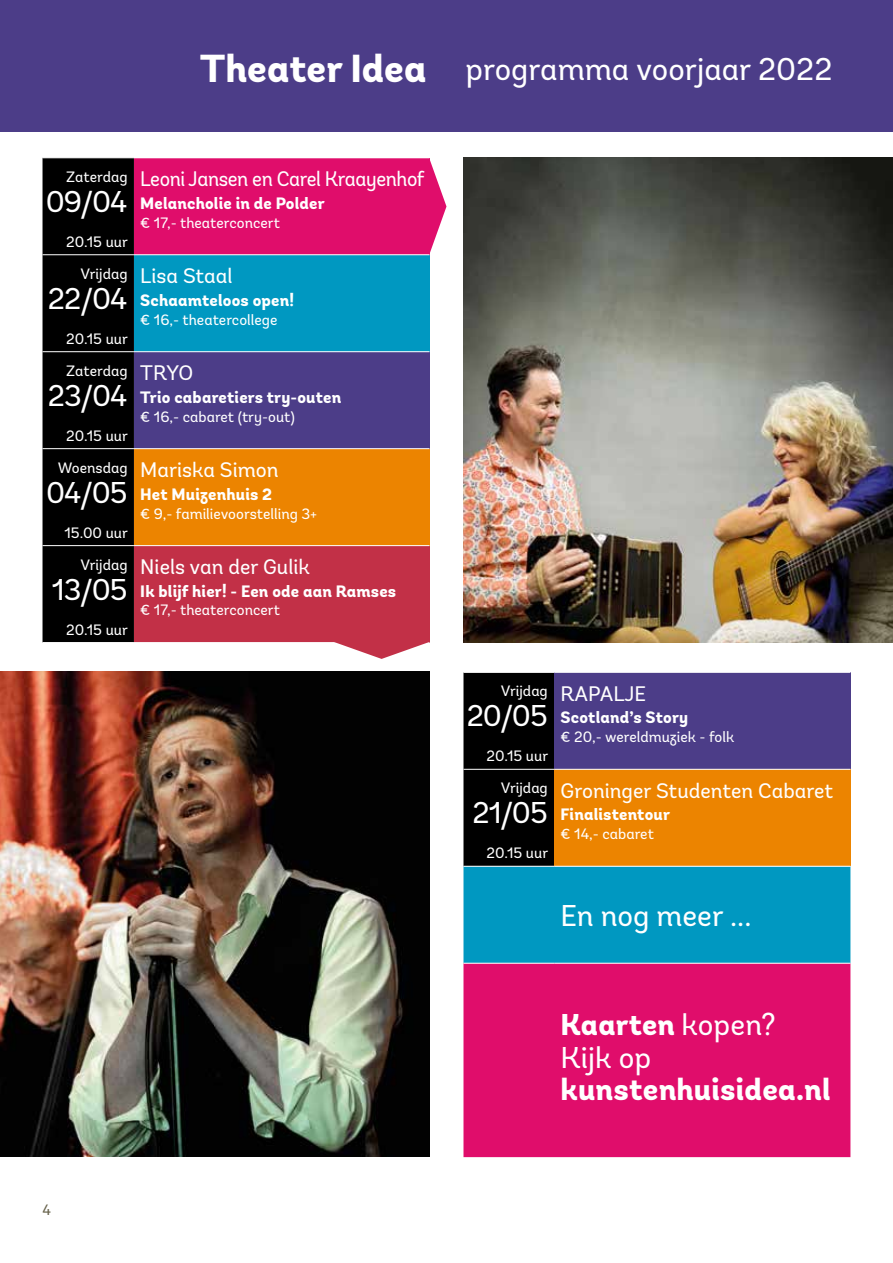
<style>
.page{position:relative;width:893px;height:1263px;background:#fff}
.page>*{position:absolute;margin:0;border:0;box-sizing:border-box;transform-origin:0 0}
.t1{font:31.5px "Andes";color:#fff}
.t2{font:800 30.75px "Andes";letter-spacing:.005em;color:#fff}
.t3{font:30px/33px "Andes";letter-spacing:-.03em;color:#fff}
.t4{font:30px "Andes";color:#fff}
.t5{font:21px "Andes";color:#fff}
.t6{font:21px "Andes";letter-spacing:-.02em;color:#fff;scale:.95 1}
.t7{font:800 16.5px "Andes";letter-spacing:.01em;color:#fff}
.t8{font:15px "Andes";color:#fff}
.t9{font:15px "Andes";color:#68634c}
.s1{font-weight:800;font-size:39px}
.s2{font-weight:800}
</style>
<div class="page">
<div style="left:0;top:0;width:893px;height:132px;background:#4c3d88"></div>
<img style="left:463px;top:157px;width:430px;height:485px">
<img style="left:0;top:672px;width:429px;height:485px">
<div style="left:43px;top:158px;width:91px;height:484px;background:#000"></div>
<div style="left:134px;top:158px;width:295px;height:97px;background:#e00d6b"></div>
<div style="left:134px;top:255px;width:295px;height:97px;background:#0098c1"></div>
<div style="left:134px;top:352px;width:295px;height:97px;background:#4c3d88"></div>
<div style="left:134px;top:449px;width:295px;height:97px;background:#ec8400"></div>
<div style="left:134px;top:546px;width:295px;height:96px;background:#c23047"></div>
<hr style="left:43px;top:254px;width:91px;height:1px;background:#fff">
<hr style="left:134px;top:254px;width:295px;height:1px;background:#fff">
<hr style="left:43px;top:448px;width:91px;height:1px;background:#fff">
<hr style="left:134px;top:448px;width:295px;height:1px;background:#fff">
<hr style="left:43px;top:545px;width:91px;height:1px;background:#fff">
<hr style="left:134px;top:545px;width:295px;height:1px;background:#fff">
<hr style="left:43px;top:351px;width:91px;height:1px;background:#fff">
<hr style="left:134px;top:351px;width:295px;height:1px;background:#fff">
<svg style="left:463px;top:673px;width:387px;height:290px;background:#506564"></svg>
<div style="left:463px;top:964px;width:387px;height:193px;background:#e00d6b"></div>
<hr style="left:463px;top:769px;width:91px;height:1px;background:#fff">
<hr style="left:554px;top:769px;width:296px;height:1px;background:#fff">
<hr style="left:463px;top:866px;width:91px;height:1px;background:#fff">
<hr style="left:554px;top:866px;width:296px;height:1px;background:#fff">
<svg style="left:429px;top:159px;width:17px;height:95px"></svg>
<svg style="left:334px;top:642px;width:95px;height:17px"></svg>
<h1 class="t1" style="left:200px;top:50px;width:634px"><span class="s1">Theater Idea</span> programma voorjaar 2022</h1>
<p class="t8" style="left:66px;top:167px;width:63px">Zaterdag</p>
<h3 class="t3" style="left:46px;top:185px;width:83px">09/04</h3>
<p class="t8" style="left:66px;top:232px;width:63px">20.15 uur</p>
<p class="t8" style="left:81px;top:264px;width:49px">Vrijdag</p>
<h3 class="t3" style="left:48px;top:282px;width:81px">22/04</h3>
<p class="t8" style="left:66px;top:329px;width:63px">20.15 uur</p>
<p class="t8" style="left:66px;top:361px;width:63px">Zaterdag</p>
<h3 class="t3" style="left:48px;top:379px;width:81px">23/04</h3>
<p class="t8" style="left:66px;top:426px;width:63px">20.15 uur</p>
<p class="t8" style="left:58px;top:458px;width:71px">Woensdag</p>
<h3 class="t3" style="left:46px;top:476px;width:83px">04/05</h3>
<p class="t8" style="left:64px;top:523px;width:65px">15.00 uur</p>
<p class="t8" style="left:81px;top:555px;width:49px">Vrijdag</p>
<h3 class="t3" style="left:52px;top:573px;width:77px">13/05</h3>
<p class="t8" style="left:66px;top:620px;width:63px">20.15 uur</p>
<h3 class="t6" style="left:140px;top:166px;width:301px">Leoni Jansen en Carel Kraayenhof</h3>
<p class="t7" style="left:140px;top:193px;width:186px">Melancholie in de Polder</p>
<p class="t8" style="left:140px;top:213px;width:141px">€ 17,- theaterconcert</p>
<h3 class="t5" style="left:140px;top:263px;width:94px">Lisa Staal</h3>
<p class="t7" style="left:140px;top:290px;width:155px">Schaamteloos open!</p>
<p class="t8" style="left:140px;top:310px;width:139px">€ 16,- theatercollege</p>
<h3 class="t5" style="left:140px;top:360px;width:54px">TRYO</h3>
<p class="t7" style="left:140px;top:387px;width:202px">Trio cabaretiers try-outen</p>
<p class="t8" style="left:140px;top:407px;width:156px">€ 16,- cabaret (try-out)</p>
<h3 class="t5" style="left:140px;top:457px;width:140px">Mariska Simon</h3>
<p class="t7" style="left:140px;top:483px;width:133px">Het Muizenhuis 2</p>
<p class="t8" style="left:140px;top:504px;width:178px">€ 9,- familievoorstelling 3+</p>
<h3 class="t5" style="left:140px;top:554px;width:171px">Niels van der Gulik</h3>
<p class="t7" style="left:140px;top:580px;width:257px">Ik blijf hier! - Een ode aan Ramses</p>
<p class="t8" style="left:140px;top:601px;width:141px">€ 17,- theaterconcert</p>
<p class="t8" style="left:501px;top:682px;width:49px">Vrijdag</p>
<h3 class="t3" style="left:467px;top:700px;width:83px">20/05</h3>
<p class="t8" style="left:486px;top:747px;width:63px">20.15 uur</p>
<p class="t8" style="left:501px;top:779px;width:49px">Vrijdag</p>
<h3 class="t3" style="left:472px;top:797px;width:77px">21/05</h3>
<p class="t8" style="left:486px;top:844px;width:63px">20.15 uur</p>
<h3 class="t5" style="left:561px;top:681px;width:87px">RAPALJE</h3>
<p class="t7" style="left:561px;top:707px;width:129px">Scotland’s Story</p>
<p class="t8" style="left:561px;top:728px;width:175px">€ 20,- wereldmuziek - folk</p>
<h3 class="t5" style="left:561px;top:778px;width:274px">Groninger Studenten Cabaret</h3>
<p class="t7" style="left:561px;top:804px;width:111px">Finalistentour</p>
<p class="t8" style="left:561px;top:825px;width:95px">€ 14,- cabaret</p>
<h3 class="t4" style="left:561px;top:897px;width:192px">En nog meer ...</h3>
<h3 class="t3" style="left:561px;top:1008px;width:217px"><span class="s2">Kaarten</span> kopen?<br>Kijk op</h3>
<h2 class="t2" style="left:561px;top:1070px;width:272px">kunstenhuisidea.nl</h2>
<p class="t9" style="left:43px;top:1201px;width:10px">4</p>
</div>
